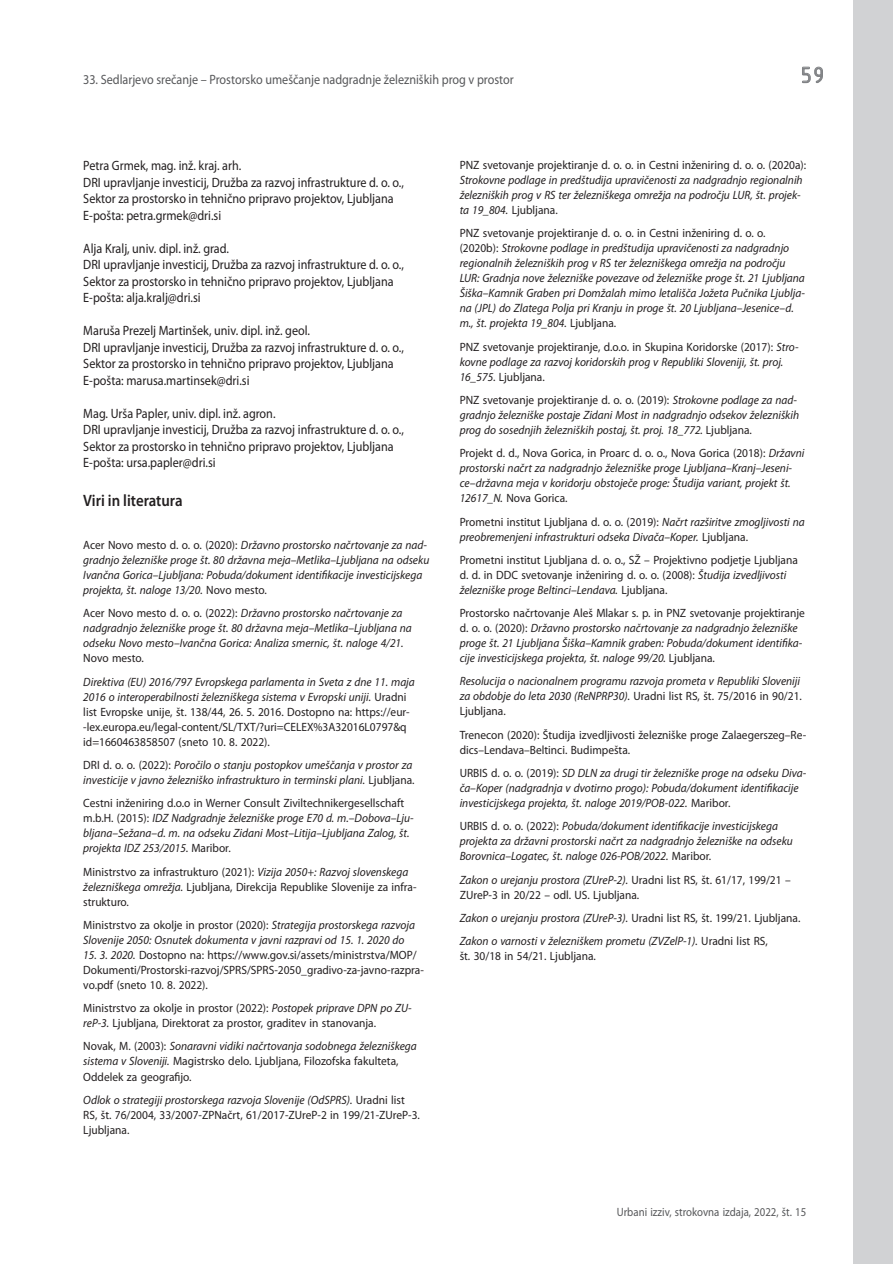
<style>
.page{position:relative;width:893px;height:1264px;background:#fff}
.page>*{position:absolute;margin:0;border:0;box-sizing:border-box;transform-origin:0 0}
.t1{font:24px "ISOCTEUR";color:#808285}
.t2{font:600 16.5px "Myriad Pro";color:#231f20;scale:.9 1}
.t3{font:13.5px/16.5px "Myriad Pro";color:#231f20;scale:.9 1}
.t4{font:13.5px "Myriad Pro";color:#57585a;scale:.9 1}
.t5{font:italic 12px/15px "Myriad Pro";color:#231f20;scale:.95 1}
.t6{font:12px/15px "Myriad Pro";color:#231f20;scale:.95 1}
.t7{font:12px "Myriad Pro";color:#57585a;scale:.9 1}
.s1{font-style:normal}
.s2{font-style:italic}
</style>
<div class="page">
<svg style="left:802px;top:66px;width:21px;height:18px"></svg>
<div style="left:853px;top:0;width:40px;height:1263px;background:#d1d2d4"></div>
<p class="t4" style="left:83px;top:72px;width:480px">33. Sedlarjevo srečanje – Prostorsko umeščanje nadgradnje železniških prog v prostor</p>
<h1 class="t1" style="left:798px;top:59px;width:31px">59</h1>
<p class="t3" style="left:83px;top:157px;width:358px">Petra Grmek, mag. inž. kraj. arh.<br>DRI upravljanje investicij, Družba za razvoj infrastrukture d. o. o., Sektor za prostorsko in tehnično pripravo projektov, Ljubljana E-pošta: petra.grmek@dri.si</p>
<p class="t3" style="left:83px;top:240px;width:358px">Alja Kralj, univ. dipl. inž. grad.<br>DRI upravljanje investicij, Družba za razvoj infrastrukture d. o. o., Sektor za prostorsko in tehnično pripravo projektov, Ljubljana E-pošta: alja.kralj@dri.si</p>
<p class="t3" style="left:83px;top:322px;width:358px">Maruša Prezelj Martinšek, univ. dipl. inž. geol.<br>DRI upravljanje investicij, Družba za razvoj infrastrukture d. o. o., Sektor za prostorsko in tehnično pripravo projektov, Ljubljana E-pošta: marusa.martinsek@dri.si</p>
<p class="t3" style="left:83px;top:405px;width:358px">Mag. Urša Papler, univ. dipl. inž. agron.<br>DRI upravljanje investicij, Družba za razvoj infrastrukture d. o. o., Sektor za prostorsko in tehnično pripravo projektov, Ljubljana E-pošta: ursa.papler@dri.si</p>
<h2 class="t2" style="left:83px;top:490px;width:112px">Viri in literatura</h2>
<p class="t5" style="left:83px;top:537px;width:366px"><span class="s1">Acer Novo mesto d. o. o. (2020):</span> Državno prostorsko načrtovanje za nad&shy;gradnjo železniške proge št. 80 državna meja–Metlika–Ljubljana na odseku Ivančna Gorica–Ljubljana: Pobuda/dokument identifikacije investicijskega projekta, št. naloge 13/20. <span class="s1">Novo mesto.</span></p>
<p class="t5" style="left:83px;top:606px;width:347px"><span class="s1">Acer Novo mesto d. o. o. (2022):</span> Državno prostorsko načrtovanje za nadgradnjo železniške proge št. 80 državna meja–Metlika–Ljubljana na odseku Novo mesto–Ivančna Gorica: Analiza smernic, št. naloge 4/21.</p>
<p class="t6" style="left:83px;top:651px;width:65px">Novo mesto.</p>
<p class="t6" style="left:83px;top:674px;width:350px"><span class="s2">Direktiva (EU) 2016/797 Evropskega parlamenta in Sveta z dne 11. maja 2016 o interoperabilnosti železniškega sistema v Evropski uniji.</span> Uradni list Evropske unije, št. 138/44, 26. 5. 2016. Dostopno na: https://eur--lex.europa.eu/legal-content/SL/TXT/?uri=CELEX%3A32016L0797&amp;q id=1660463858507 (sneto 10. 8. 2022).</p>
<p class="t5" style="left:83px;top:757px;width:350px"><span class="s1">DRI d. o. o. (2022):</span> Poročilo o stanju postopkov umeščanja v prostor za investicije v javno železniško infrastrukturo in terminski plani. <span class="s1">Ljubljana.</span></p>
<p class="t5" style="left:83px;top:795px;width:349px"><span class="s1">Cestni inženiring d.o.o in Werner Consult Ziviltechnikergesellschaft m.b.H. (2015):</span> IDZ Nadgradnje železniške proge E70 d. m.–Dobova–Lju&shy;bljana–Sežana–d. m. na odseku Zidani Most–Litija–Ljubljana Zalog, št. projekta IDZ 253/2015. <span class="s1">Maribor.</span></p>
<p class="t6" style="left:83px;top:864px;width:352px">Ministrstvo za infrastrukturo (2021): <span class="s2">Vizija 2050+: Razvoj slovenskega železniškega omrežja.</span> Ljubljana, Direkcija Republike Slovenije za infra&shy;strukturo.</p>
<p class="t5" style="left:83px;top:917px;width:351px"><span class="s1">Ministrstvo za okolje in prostor (2020):</span> Strategija prostorskega razvoja<br>Slovenije 2050: Osnutek dokumenta v javni razpravi od 15. 1. 2020 do</p>
<p class="t6" style="left:83px;top:947px;width:360px"><span class="s2">15. 3. 2020.</span> Dostopno na: https://www.gov.si/assets/ministrstva/MOP/<br>Dokumenti/Prostorski-razvoj/SPRS/SPRS-2050_gradivo-za-javno-razpra&shy;vo.pdf (sneto 10. 8. 2022).</p>
<p class="t6" style="left:83px;top:1000px;width:347px">Ministrstvo za okolje in prostor (2022): <span class="s2">Postopek priprave DPN po ZU&shy;reP-3.</span> Ljubljana, Direktorat za prostor, graditev in stanovanja.</p>
<p class="t6" style="left:83px;top:1038px;width:353px">Novak, M. (2003): <span class="s2">Sonaravni vidiki načrtovanja sodobnega železniškega sistema v Sloveniji.</span> Magistrsko delo. Ljubljana, Filozofska fakulteta,<br>Oddelek za geografijo.</p>
<p class="t6" style="left:83px;top:1092px;width:356px"><span class="s2">Odlok o strategiji prostorskega razvoja Slovenije (OdSPRS).</span> Uradni list<br>RS, št. 76/2004, 33/2007-ZPNačrt, 61/2017-ZUreP-2 in 199/21-ZUreP-3.<br>Ljubljana.</p>
<p class="t6" style="left:460px;top:158px;width:366px">PNZ svetovanje projektiranje d. o. o. in Cestni inženiring d. o. o. (2020a):</p>
<p class="t5" style="left:460px;top:173px;width:363px">Strokovne podlage in predštudija upravičenosti za nadgradnjo regionalnih železniških prog v RS ter železniškega omrežja na področju LUR, št. projek&shy;ta 19_804. <span class="s1">Ljubljana.</span></p>
<p class="t5" style="left:460px;top:226px;width:365px"><span class="s1">PNZ svetovanje projektiranje d. o. o. in Cestni inženiring d. o. o. (2020b):</span> Strokovne podlage in predštudija upravičenosti za nadgradnjo regionalnih železniških prog v RS ter železniškega omrežja na področju LUR: Gradnja nove železniške povezave od železniške proge št. 21 Ljubljana Šiška–Kamnik Graben pri Domžalah mimo letališča Jožeta Pučnika Ljublja&shy;na (JPL) do Zlatega Polja pri Kranju in proge št. 20 Ljubljana–Jesenice–d. m., št. projekta 19_804. <span class="s1">Ljubljana.</span></p>
<p class="t5" style="left:460px;top:339px;width:358px"><span class="s1">PNZ svetovanje projektiranje, d.o.o. in Skupina Koridorske (2017):</span> Stro&shy;kovne podlage za razvoj koridorskih prog v Republiki Sloveniji, št. proj.<br>16_575. <span class="s1">Ljubljana.</span></p>
<p class="t5" style="left:460px;top:392px;width:359px"><span class="s1">PNZ svetovanje projektiranje d. o. o. (2019):</span> Strokovne podlage za nad&shy;gradnjo železniške postaje Zidani Most in nadgradnjo odsekov železniških prog do sosednjih železniških postaj, št. proj. 18_772. <span class="s1">Ljubljana.</span></p>
<p class="t5" style="left:460px;top:446px;width:364px"><span class="s1">Projekt d. d., Nova Gorica, in Proarc d. o. o., Nova Gorica (2018):</span> Državni prostorski načrt za nadgradnjo železniške proge Ljubljana–Kranj–Jeseni&shy;ce–državna meja v koridorju obstoječe proge: Študija variant, projekt št.<br>12617_N. <span class="s1">Nova Gorica.</span></p>
<p class="t5" style="left:460px;top:514px;width:365px"><span class="s1">Prometni institut Ljubljana d. o. o. (2019):</span> Načrt razširitve zmogljivosti na preobremenjeni infrastrukturi odseka Divača–Koper. <span class="s1">Ljubljana.</span></p>
<p class="t6" style="left:460px;top:552px;width:357px">Prometni institut Ljubljana d. o. o., SŽ – Projektivno podjetje Ljubljana d. d. in DDC svetovanje inženiring d. o. o. (2008): <span class="s2">Študija izvedljivosti železniške proge Beltinci–Lendava.</span> Ljubljana.</p>
<p class="t5" style="left:460px;top:605px;width:365px"><span class="s1">Prostorsko načrtovanje Aleš Mlakar s. p. in PNZ svetovanje projektiranje d. o. o. (2020):</span> Državno prostorsko načrtovanje za nadgradnjo železniške proge št. 21 Ljubljana Šiška–Kamnik graben: Pobuda/dokument identifika&shy;cije investicijskega projekta, št. naloge 99/20. <span class="s1">Ljubljana.</span></p>
<p class="t5" style="left:460px;top:674px;width:362px">Resolucija o nacionalnem programu razvoja prometa v Republiki Sloveniji za obdobje do leta 2030 (ReNPRP30). <span class="s1">Uradni list RS, št. 75/2016 in 90/21.<br>Ljubljana.</span></p>
<p class="t6" style="left:460px;top:727px;width:366px">Trenecon (2020): Študija izvedljivosti železniške proge Zalaegerszeg–Re&shy;dics–Lendava–Beltinci. Budimpešta.</p>
<p class="t5" style="left:460px;top:765px;width:366px"><span class="s1">URBIS d. o. o. (2019):</span> SD DLN za drugi tir železniške proge na odseku Diva&shy;ča–Koper (nadgradnja v dvotirno progo): Pobuda/dokument identifikacije investicijskega projekta, št. naloge 2019/POB-022. <span class="s1">Maribor.</span></p>
<p class="t5" style="left:460px;top:818px;width:352px"><span class="s1">URBIS d. o. o. (2022):</span> Pobuda/dokument identifikacije investicijskega projekta za državni prostorski načrt za nadgradnjo železniške na odseku<br>Borovnica–Logatec, št. naloge 026-POB/2022. <span class="s1">Maribor.</span></p>
<p class="t6" style="left:460px;top:872px;width:350px"><span class="s2">Zakon o urejanju prostora (ZUreP-2).</span> Uradni list RS, št. 61/17, 199/21 –<br>ZUreP-3 in 20/22 – odl. US. Ljubljana.</p>
<p class="t5" style="left:460px;top:906px;width:360px;line-height:23.2px">Zakon o urejanju prostora (ZUreP-3). <span class="s1">Uradni list RS, št. 199/21. Ljubljana.<br></span>Zakon o varnosti v železniškem prometu (ZVZelP-1). <span class="s1">Uradni list RS,</span></p>
<p class="t6" style="left:460px;top:948px;width:145px">št. 30/18 in 54/21. Ljubljana.</p>
<p class="t7" style="left:617px;top:1204px;width:212px">Urbani izziv, strokovna izdaja, 2022, št. 15</p>
</div>
